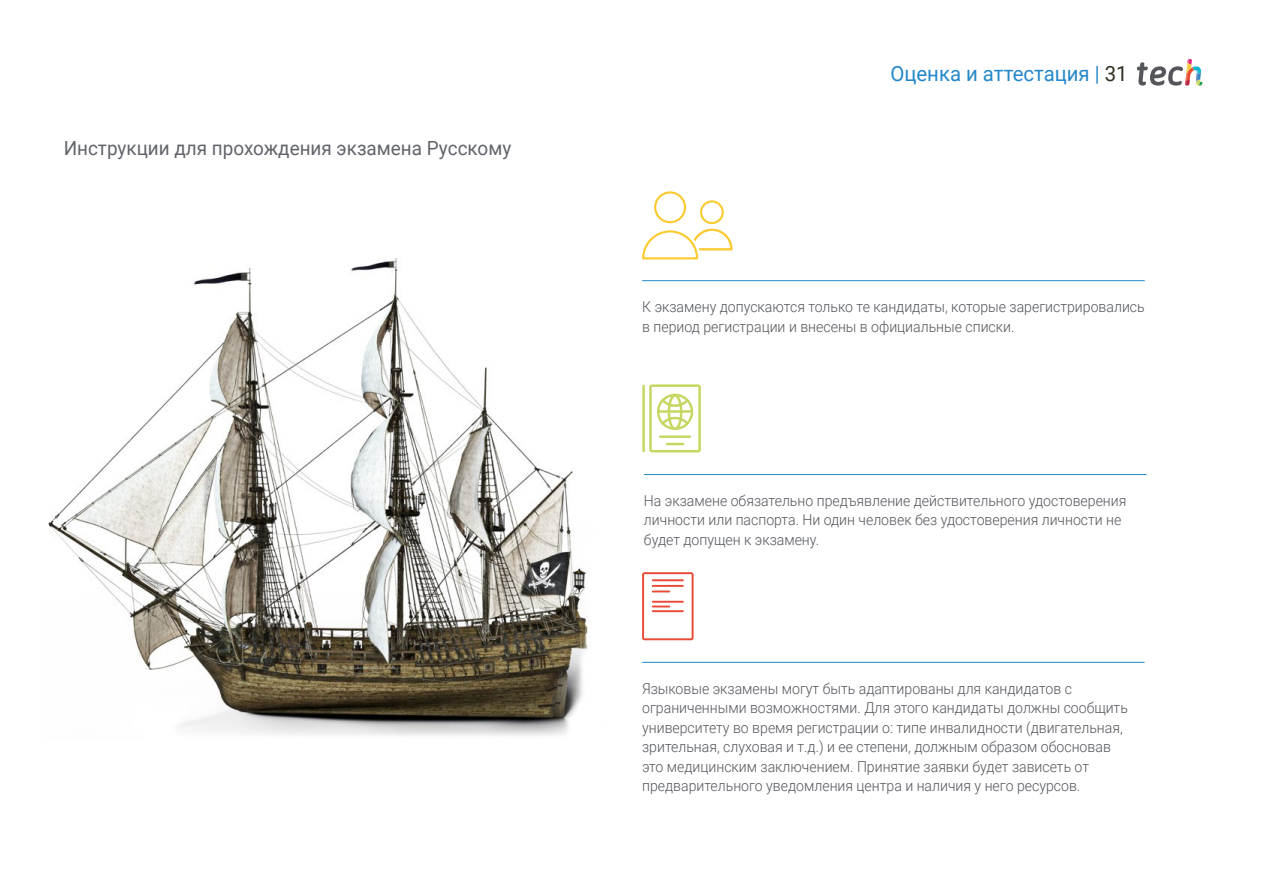
<style>
.page{position:relative;width:1263px;height:893px;background:#fff}
.page>*{position:absolute;margin:0;border:0;box-sizing:border-box;transform-origin:0 0}
.t1{font:21px "Roboto";color:#2488c9}
.t2{font:19.5px "Roboto";color:#61646a}
.t3{font:300 15px/19.5px "Roboto";color:#52555b;scale:.94 1}
.s1{color:#312e20}
</style>
<div class="page">
<svg style="left:1137px;top:59px;width:65px;height:27px"></svg>
<img style="left:48px;top:257px;width:540px;height:479px">
<svg style="left:642px;top:572px;width:51px;height:68px"></svg>
<hr style="left:652px;top:601px;width:32px;height:2px;background:#e84a36">
<hr style="left:652px;top:610px;width:32px;height:2px;background:#e84a36">
<svg style="left:642px;top:191px;width:90px;height:68px"></svg>
<svg style="left:642px;top:384px;width:59px;height:68px"></svg>
<hr style="left:642px;top:280px;width:503px;height:1px;background:#2488c9">
<hr style="left:642px;top:662px;width:502px;height:1px;background:#2488c9">
<hr style="left:644px;top:474px;width:502px;height:1px;background:#2488c9">
<h2 class="t2" style="left:64px;top:134px;width:449px">Инструкции для прохождения экзамена Русскому</h2>
<h1 class="t1" style="left:890px;top:59px;width:239px">Оценка и аттестация | <span class="s1">31</span></h1>
<p class="t3" style="left:642px;top:296px;width:536px">К экзамену допускаются только те кандидаты, которые зарегистрировались в период регистрации и внесены в официальные списки.</p>
<p class="t3" style="left:644px;top:490px;width:515px">На экзамене обязательно предъявление действительного удостоверения личности или паспорта. Ни один человек без удостоверения личности не будет допущен к экзамену.</p>
<p class="t3" style="left:642px;top:678px;width:518px">Языковые экзамены могут быть адаптированы для кандидатов с ограниченными возможностями. Для этого кандидаты должны сообщить университету во время регистрации о: типе инвалидности (двигательная, зрительная, слуховая и т.д.) и ее степени, должным образом обосновав это медицинским заключением. Принятие заявки будет зависеть от предварительного уведомления центра и наличия у него ресурсов.</p>
</div>
